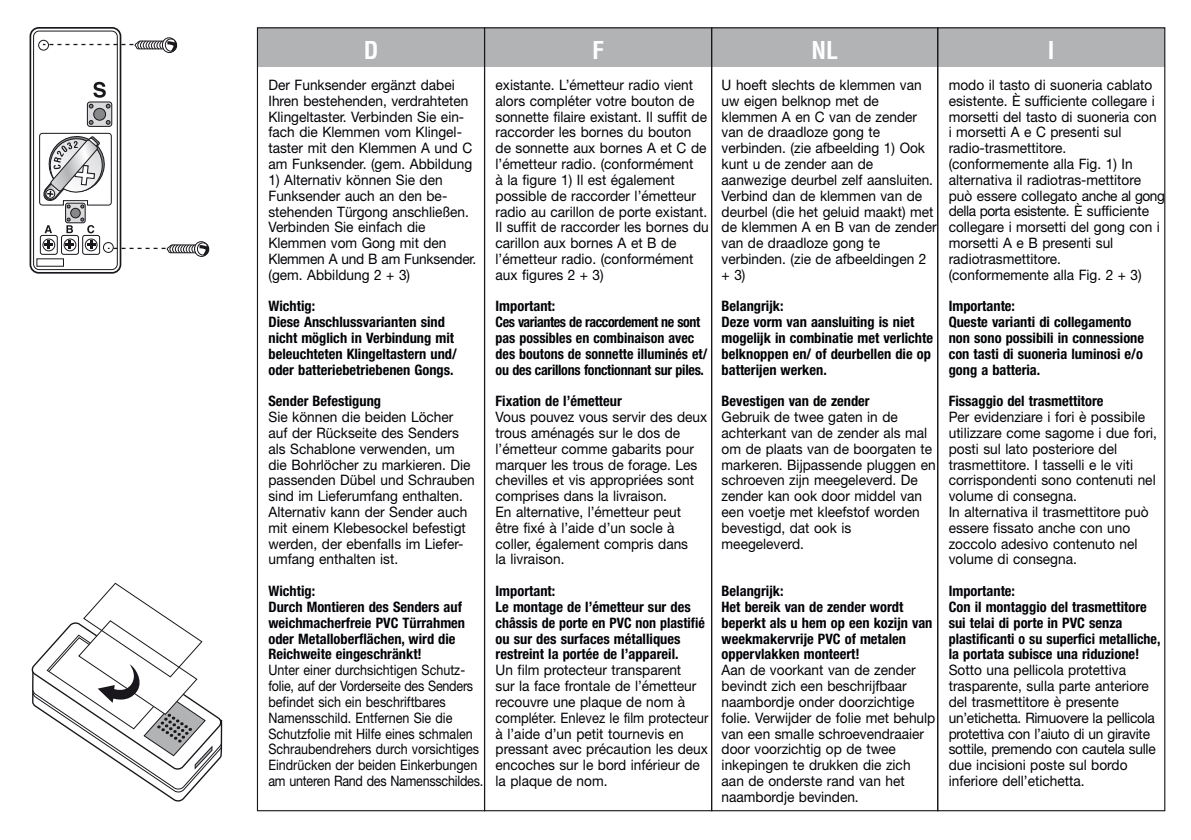
<style>
.page{position:relative;width:1191px;height:840px;background:#fff}
.page>*{position:absolute;margin:0;border:0;box-sizing:border-box;transform-origin:0 0}
.t1{font:700 condensed 24px "Helvetica";color:#fff}
.t2{font:14.4px/15.8px "Helvetica Neue";color:#000206;scale:.95 1}
.t3{font:700 condensed 14.4px/15.8px "Helvetica Neue";color:#000206}
.t4{font:14.4px/15.8px "Helvetica Neue";color:#000206;scale:.87 1}
</style>
<div class="page">
<div style="left:257px;top:28px;width:907px;height:39px;background:#b1b3b4"></div>
<div style="left:937px;top:27px;width:228px;height:783px;border:1px solid #1a171c"></div>
<div style="left:30px;top:27px;width:91px;height:246px;border:2px solid #1a171c;border-radius:8px"></div>
<div style="left:33px;top:31px;width:85px;height:239px;border:1px solid #1a171c;border-radius:6px"></div>
<svg style="left:66px;top:203px;width:19px;height:20px"></svg>
<div style="left:65px;top:203px;width:21px;height:20px;border:1px solid #1a171c;border-radius:2px"></div>
<div style="left:71px;top:208px;width:9px;height:10px;background:#87888a;border-radius:50%"></div>
<div style="left:70px;top:208px;width:11px;height:10px;border:1px solid #1a171c;border-radius:50%"></div>
<svg style="left:39px;top:132px;width:73px;height:76px"></svg>
<div style="left:40px;top:235px;width:18px;height:19px;border:1px solid #1a171c;border-radius:2px"></div>
<div style="left:43px;top:238px;width:12px;height:13px;border:1px solid #1a171c;border-radius:50%"></div>
<svg style="left:45px;top:240px;width:8px;height:9px"></svg>
<div style="left:61px;top:235px;width:18px;height:19px;border:1px solid #1a171c;border-radius:2px"></div>
<div style="left:64px;top:238px;width:12px;height:13px;border:1px solid #1a171c;border-radius:50%"></div>
<svg style="left:66px;top:240px;width:8px;height:9px"></svg>
<div style="left:82px;top:235px;width:18px;height:19px;border:1px solid #1a171c;border-radius:2px"></div>
<div style="left:85px;top:238px;width:12px;height:13px;border:1px solid #1a171c;border-radius:50%"></div>
<svg style="left:87px;top:240px;width:8px;height:9px"></svg>
<svg style="left:45px;top:225px;width:7px;height:8px"></svg>
<svg style="left:66px;top:217px;width:7px;height:16px"></svg>
<div style="left:87px;top:102px;width:25px;height:24px;background:#d9dadb;border-radius:3px"></div>
<div style="left:87px;top:101px;width:25px;height:26px;border:1px solid #1a171c;border-radius:3px"></div>
<div style="left:94px;top:108px;width:12px;height:12px;background:#87888a;border-radius:50%"></div>
<div style="left:93px;top:108px;width:13px;height:13px;border:1px solid #1a171c;border-radius:50%"></div>
<svg style="left:89px;top:104px;width:4px;height:4px"></svg>
<svg style="left:89px;top:120px;width:4px;height:5px"></svg>
<svg style="left:106px;top:104px;width:4px;height:4px"></svg>
<svg style="left:106px;top:120px;width:4px;height:5px"></svg>
<svg style="left:93px;top:82px;width:13px;height:16px"></svg>
<svg style="left:80px;top:217px;width:14px;height:16px"></svg>
<div style="left:103px;top:242px;width:11px;height:11px;border:1px solid #1a171c;border-radius:50%"></div>
<div style="left:38px;top:40px;width:11px;height:11px;border:1px solid #1a171c;border-radius:50%"></div>
<svg style="left:108px;top:240px;width:101px;height:18px"></svg>
<svg style="left:43px;top:36px;width:134px;height:18px"></svg>
<svg style="left:31px;top:582px;width:192px;height:220px"></svg>
<h1 class="t1" style="left:364px;top:35px;width:16px">D</h1>
<h1 class="t1" style="left:592px;top:35px;width:13px">F</h1>
<h1 class="t1" style="left:811px;top:35px;width:28px">NL</h1>
<h1 class="t1" style="left:1048px;top:35px;width:8px">I</h1>
<p class="t2" style="left:268px;top:77px;width:216px">Der Funksender ergänzt dabei<br>Ihren bestehenden, verdrahteten<br>Klingeltaster. Verbinden Sie ein&shy;fach die Klemmen vom Klingel&shy;taster mit den Klemmen A und C am Funksender. (gem. Abbildung</p>
<p class="t2" style="left:268px;top:171px;width:220px">1) Alternativ können Sie den<br>Funksender auch an den be&shy;stehenden Türgong anschließen.<br>Verbinden Sie einfach die<br>Klemmen vom Gong mit den<br>Klemmen A und B am Funksender. (gem. Abbildung 2 + 3)</p>
<p class="t3" style="left:268px;top:298px;width:190px">Wichtig:<br>Diese Anschlussvarianten sind nicht möglich in Verbindung mit beleuchteten Klingeltastern und/ oder batteriebetriebenen Gongs.</p>
<p class="t3" style="left:268px;top:393px;width:114px">Sender Befestigung</p>
<p class="t2" style="left:268px;top:408px;width:219px">Sie können die beiden Löcher auf der Rückseite des Senders als Schablone verwenden, um die Bohrlöcher zu markieren. Die passenden Dübel und Schrauben sind im Lieferumfang enthalten.<br>Alternativ kann der Sender auch mit einem Klebesockel befestigt werden, der ebenfalls im Liefer&shy;umfang enthalten ist.</p>
<p class="t3" style="left:268px;top:582px;width:198px">Wichtig:<br>Durch Montieren des Senders auf weichmacherfreie PVC Türrahmen oder Metalloberflächen, wird die<br>Reichweite eingeschränkt!</p>
<p class="t4" style="left:268px;top:661px;width:248px">Unter einer durchsichtigen Schutz&shy;folie, auf der Vorderseite des Senders befindet sich ein beschriftbares Namensschild. Entfernen Sie die Schutzfolie mit Hilfe eines schmalen Schraubendrehers durch vorsichtiges Eindrücken der beiden Einkerbungen am unteren Rand des Namensschildes.</p>
<p class="t2" style="left:495px;top:77px;width:226px">existante. L’émetteur radio vient alors compléter votre bouton de sonnette filaire existant. Il suffit de raccorder les bornes du bouton de sonnette aux bornes A et C de l’émetteur radio. (conformément<br>à la figure 1) Il est également possible de raccorder l’émetteur radio au carillon de porte existant.<br>Il suffit de raccorder les bornes du carillon aux bornes A et B de l’émetteur radio. (conformément aux figures 2 + 3)</p>
<p class="t3" style="left:495px;top:298px;width:213px">Important:<br>Ces variantes de raccordement ne sont pas possibles en combinaison avec des boutons de sonnette illuminés et/ ou des carillons fonctionnant sur piles.</p>
<p class="t3" style="left:495px;top:393px;width:128px">Fixation de l’émetteur</p>
<p class="t2" style="left:495px;top:408px;width:224px">Vous pouvez vous servir des deux trous aménagés sur le dos de l’émetteur comme gabarits pour marquer les trous de forage. Les chevilles et vis appropriées sont comprises dans la livraison.<br>En alternative, l’émetteur peut être fixé à l’aide d’un socle à coller, également compris dans<br>la livraison.</p>
<p class="t3" style="left:495px;top:582px;width:211px">Important:<br>Le montage de l’émetteur sur des châssis de porte en PVC non plastifié ou sur des surfaces métalliques restreint la portée de l’appareil.</p>
<p class="t2" style="left:495px;top:661px;width:225px">Un film protecteur transparent<br>sur la face frontale de l’émetteur recouvre une plaque de nom à compléter. Enlevez le film protecteur à l’aide d’un petit tournevis en pressant avec précaution les deux encoches sur le bord inférieur de la plaque de nom.</p>
<p class="t2" style="left:721px;top:77px;width:228px">U hoeft slechts de klemmen van uw eigen belknop met de klemmen A en C van de zender van de draadloze gong te verbinden. (zie afbeelding 1) Ook kunt u de zender aan de aanwezige deurbel zelf aansluiten.<br>Verbind dan de klemmen van de deurbel (die het geluid maakt) met de klemmen A en B van de zender van de draadloze gong te verbinden. (zie de afbeeldingen 2 + 3)</p>
<p class="t3" style="left:721px;top:298px;width:213px">Belangrijk:<br>Deze vorm van aansluiting is niet mogelijk in combinatie met verlichte belknoppen en/ of deurbellen die op batterijen werken.</p>
<p class="t3" style="left:721px;top:393px;width:150px">Bevestigen van de zender</p>
<p class="t2" style="left:721px;top:408px;width:227px">Gebruik de twee gaten in de achterkant van de zender als mal om de plaats van de boorgaten te markeren. Bijpassende pluggen en schroeven zijn meegeleverd. De zender kan ook door middel van een voetje met kleefstof worden bevestigd, dat ook is meegeleverd.</p>
<p class="t3" style="left:721px;top:582px;width:212px">Belangrijk:<br>Het bereik van de zender wordt beperkt als u hem op een kozijn van weekmakervrije PVC of metalen oppervlakken monteert!</p>
<p class="t2" style="left:721px;top:661px;width:226px">Aan de voorkant van de zender bevindt zich een beschrijfbaar naambordje onder doorzichtige folie. Verwijder de folie met behulp van een smalle schroevendraaier door voorzichtig op de twee inkepingen te drukken die zich aan de onderste rand van het naambordje bevinden.</p>
<p class="t2" style="left:948px;top:77px;width:229px">modo il tasto di suoneria cablato esistente. È sufficiente collegare i morsetti del tasto di suoneria con<br>i morsetti A e C presenti sul radio-trasmettitore. (conformemente alla Fig. 1) In alternativa il radiotras-mettitore può essere collegato anche al gong della porta esistente. È sufficiente collegare i morsetti del gong con i morsetti A e B presenti sul radiotrasmettitore.<br>(conformemente alla Fig. 2 + 3)</p>
<p class="t3" style="left:948px;top:298px;width:197px">Importante:<br>Queste varianti di collegamento non sono possibili in connessione con tasti di suoneria luminosi e/o gong a batteria.</p>
<p class="t3" style="left:948px;top:393px;width:156px">Fissaggio del trasmettitore</p>
<p class="t2" style="left:948px;top:408px;width:221px">Per evidenziare i fori è possibile utilizzare come sagome i due fori, posti sul lato posteriore del trasmettitore. I tasselli e le viti corrispondenti sono contenuti nel volume di consegna.<br>In alternativa il trasmettitore può essere fissato anche con uno zoccolo adesivo contenuto nel volume di consegna.</p>
<p class="t3" style="left:948px;top:582px;width:213px">Importante:<br>Con il montaggio del trasmettitore sui telai di porte in PVC senza plastificanti o su superfici metalliche, la portata subisce una riduzione!</p>
<p class="t2" style="left:948px;top:661px;width:219px">Sotto una pellicola protettiva trasparente, sulla parte anteriore del trasmettitore è presente un’etichetta. Rimuovere la pellicola protettiva con l’aiuto di un giravite sottile, premendo con cautela sulle due incisioni poste sul bordo inferiore dell’etichetta.</p>
</div>
